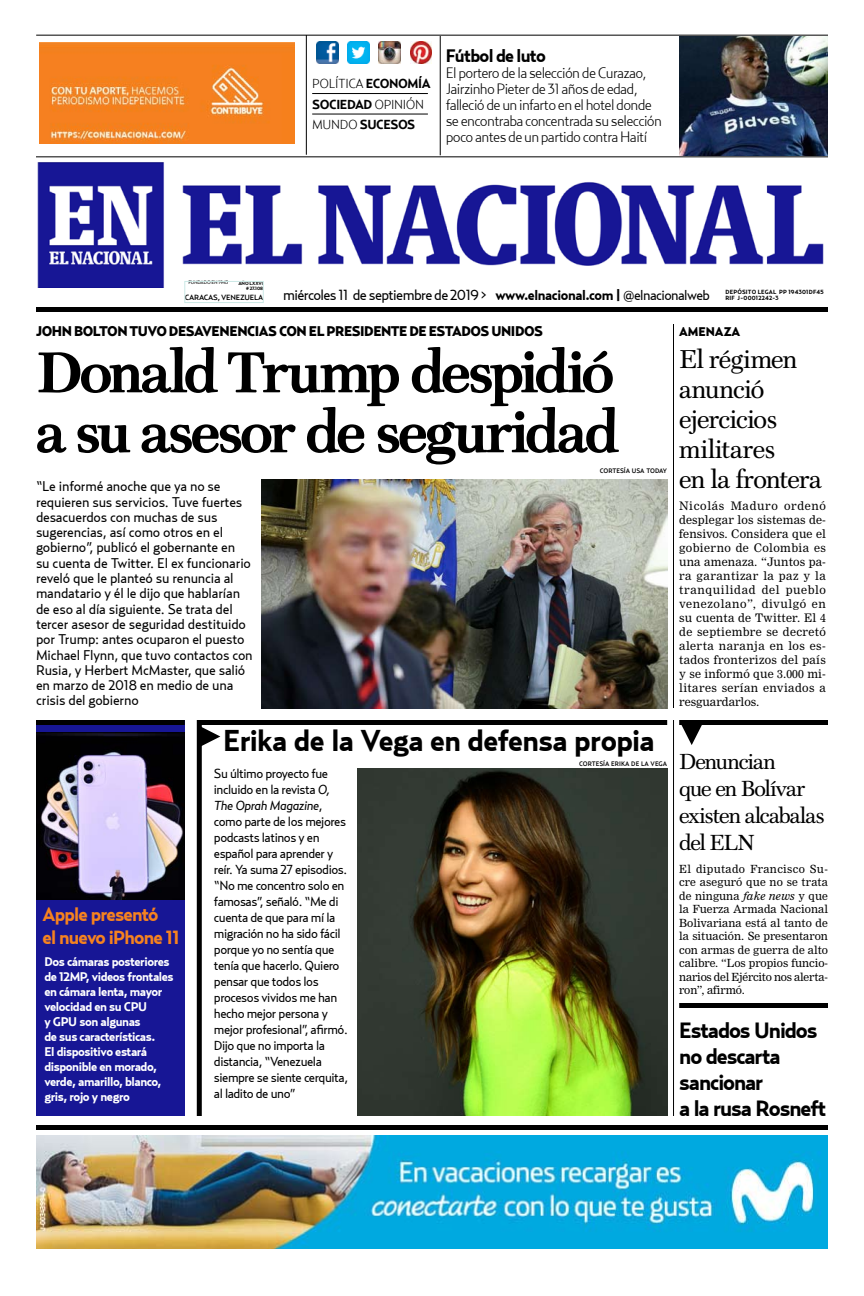
<style>
.page{position:relative;width:864px;height:1296px;background:#fff}
.page>*{position:absolute;margin:0;border:0;box-sizing:border-box;transform-origin:0 0}
.t1{font:700 58px/60px "Scotch FB Text";letter-spacing:-.055em;color:#000}
.t2{font:700 30px "Relay";letter-spacing:-.025em;color:#000}
.t3{font:26px/30px "Scotch FB Middle";letter-spacing:-.03em;color:#000}
.t4{font:700 22px/26px "Relay";letter-spacing:-.045em;color:#000}
.t5{font:22px/27px "Scotch FB Middle";letter-spacing:-.045em;color:#000}
.t6{font:700 19px/23px "Relay";color:#f6821f}
.t7{font:700 18px "Relay";color:#000}
.t8{font:300 15px/16px "Relay";letter-spacing:-.045em;color:#000}
.t9{font:14.6px "Relay";letter-spacing:-.045em;color:#000}
.t10{font:14px/15.3px "Relay";letter-spacing:-.015em;color:#000}
.t11{font:900 14px "Relay";letter-spacing:-.035em;color:#000}
.t12{font:13px/16px "Relay";letter-spacing:-.035em;color:#000}
.t13{font:700 13px/20.5px "Relay";letter-spacing:-.03em;color:#000}
.t14{font:700 12.5px/15px "Relay";letter-spacing:-.035em;color:#fff}
.t15{font:900 12.5px "Relay";color:#000}
.t16{font:11.5px/14px "Nimrod MT Pro";letter-spacing:.01em;color:#000;text-align:justify}
.t17{font:11px/13.5px "Nimrod MT Pro";letter-spacing:-.02em;color:#000;text-align:justify}
.t18{font:500 7.5px "Relay";letter-spacing:-.03em;color:#000;scale:1.04 1}
.t19{font:500 6.5px "Relay";color:#000}
.t20{font:700 6px/6px "Relay";letter-spacing:.03em;color:#000}
.t21{font:5px "Relay";letter-spacing:-.025em;color:#000}
.t22{font:700 4.7px/5.2px "Relay";letter-spacing:-.025em;color:#000;text-align:right;scale:1.04 1}
.s1{font-weight:300}
.s2{font-weight:700;font-size:14px}
.s3{font-size:14px}
.s4{font-style:italic}
</style>
<div class="page">
<hr style="left:673px;top:720px;width:1px;height:396px;background:#000">
<hr style="left:673px;top:324px;width:1px;height:384px;background:#000">
<div style="left:36px;top:1125px;width:792px;height:5px;background:#000"></div>
<div style="left:36px;top:307px;width:792px;height:5px;background:#000"></div>
<img style="left:36px;top:151px;width:792px;height:137px">
<div style="left:185px;top:281px;width:78px;height:22px;border:1px solid #cae8e5"></div>
<hr style="left:36px;top:35px;width:792px;height:1px;background:#000">
<hr style="left:36px;top:156px;width:792px;height:1px;background:#000">
<hr style="left:312px;top:93px;width:116px;height:1px;background:#000">
<hr style="left:312px;top:114px;width:116px;height:1px;background:#000">
<hr style="left:440px;top:36px;width:1px;height:119px;background:#000">
<hr style="left:306px;top:35px;width:1px;height:120px;background:#000">
<img style="left:316px;top:42px;width:22px;height:21px">
<img style="left:347px;top:42px;width:22px;height:21px">
<img style="left:411px;top:42px;width:21px;height:21px">
<img style="left:378px;top:42px;width:22px;height:21px">
<img style="left:40px;top:42px;width:255px;height:102px">
<img style="left:36px;top:1136px;width:792px;height:113px">
<img style="left:679px;top:36px;width:149px;height:120px">
<div style="left:36px;top:720px;width:149px;height:396px;background:#171695"></div>
<img style="left:36px;top:732px;width:149px;height:168px">
<div style="left:679px;top:720px;width:149px;height:5px;background:#000"></div>
<div style="left:679px;top:1003px;width:149px;height:5px;background:#000"></div>
<svg style="left:681px;top:725px;width:21px;height:20px"></svg>
<img style="left:262px;top:480px;width:405px;height:228px">
<div style="left:197px;top:720px;width:5px;height:396px;background:#000"></div>
<div style="left:200px;top:720px;width:467px;height:5px;background:#000"></div>
<svg style="left:201px;top:726px;width:19px;height:21px"></svg>
<img style="left:358px;top:768px;width:309px;height:348px">
<div style="left:36px;top:720px;width:149px;height:5px;background:#000"></div>
<p class="t13" style="left:312px;top:73px;width:120px"><span class="s1">política</span> economía sociedad <span class="s1">opinión mundo</span> sucesos</p>
<p class="t7" style="left:446px;top:45px;width:102px">Fútbol de luto</p>
<p class="t8" style="left:446px;top:65px;width:218px">El portero de la selección de Curazao, Jairzinho Pieter de 31 años de edad, falleció de un infarto en el hotel donde se encontraba concentrada su selección poco antes de un partido contra Haití</p>
<p class="t21" style="left:188px;top:279px;width:42px">Fundado en 1943</p>
<p class="t22" style="left:238px;top:281px;width:25px">año lxxvi # 27.108</p>
<p class="t18" style="left:185px;top:293px;width:77px">CARACAS, VENEZUELA</p>
<p class="t9" style="left:283px;top:286px;width:428px">miércoles 11 de septiembre de 2019 &gt; <span class="s2">www.elnacional.com |</span> <span class="s3">@elnacionalweb</span></p>
<p class="t20" style="left:725px;top:289px;width:100px">depósito legal PP 194301DF45<br>RI F J-00012242-3</p>
<p class="t11" style="left:36px;top:323px;width:508px">JOHN BOLTON TUVO DESAVENENCIAS CON EL PRESIDENTE DE ESTADOS UNIDOS</p>
<h1 class="t1" style="left:36px;top:343px;width:585px">Donald Trump despidió a su asesor de seguridad</h1>
<p class="t10" style="left:36px;top:478px;width:218px">“Le informé anoche que ya no se requieren sus servicios. Tuve fuertes desacuerdos con muchas de sus sugerencias, así como otros en el gobierno”, publicó el gobernante en<br>su cuenta de Twitter. El ex funcionario reveló que le planteó su renuncia al mandatario y él le dijo que hablarían de eso al día siguiente. Se trata del tercer asesor de seguridad destituido por Trump: antes ocuparon el puesto Michael Flynn, que tuvo contactos con Rusia, y Herbert McMaster, que salió en marzo de 2018 en medio de una crisis del gobierno</p>
<p class="t19" style="left:600px;top:467px;width:69px">CORTESÍA U SA TODAY</p>
<h3 class="t6" style="left:43px;top:903px;width:139px">Apple presentó<br>el nuevo iPhone 11</h3>
<p class="t14" style="left:44px;top:954px;width:131px">Dos cámaras posteriores de 12MP, videos frontales en cámara lenta, mayor velocidad en su CPU<br>y GPU</p>
<p class="t14" style="left:44px;top:1014px;width:119px;text-indent:35px">son algunas<br>de sus características.<br>El dispositivo estará disponible en morado, verde, amarillo, blanco, gris, rojo y negro</p>
<h2 class="t2" style="left:223px;top:723px;width:433px">Erika de la Vega en defensa propia</h2>
<p class="t12" style="left:214px;top:766px;width:136px">Su último proyecto fue incluido en la revista <span class="s4">O,<br>The Oprah Magazine</span>, como parte de los mejores podcasts latinos y en español para aprender y reír. Ya suma 27 episodios. “No me concentro solo en famosas”, señaló. “Me di cuenta de que para mí la migración no ha sido fácil porque yo no sentía que tenía que hacerlo. Quiero pensar que todos los procesos vividos me han hecho mejor persona y mejor profesional”, afirmó.<br>Dijo que no importa la distancia, “Venezuela siempre se siente cerquita, al ladito de uno”</p>
<p class="t19" style="left:579px;top:760px;width:89px">CORTESÍA ERIKA DE LA VEGA</p>
<p class="t15" style="left:679px;top:324px;width:29px">AMENA</p>
<p class="t15" style="left:724px;top:324px;width:18px">ZA</p>
<h3 class="t3" style="left:679px;top:344px;width:144px">El régimen anunció ejercicios militares<br>en la frontera</h3>
<p class="t16" style="left:679px;top:498px;width:148px">Nicolás Maduro ordenó desplegar los sistemas de&shy;fensivos. Considera que el gobierno de Colombia es una amenaza. “Juntos pa&shy;ra garantizar la paz y la tranquilidad del pueblo venezolano”, divulgó en su cuenta de Twitter. El 4 de septiembre se decretó alerta naranja en los es&shy;tados fronterizos del país y se informó que 3.000 mi&shy;litares serían enviados a resguardarlos.</p>
<h3 class="t5" style="left:679px;top:747px;width:147px">Denuncian<br>que en Bolívar existen alcabalas del ELN</h3>
<p class="t17" style="left:679px;top:861px;width:150px">El diputado Francisco Su&shy;cre aseguró que no se trata de ninguna <span class="s4">fake news</span> y que la Fuerza Armada Nacional Bolivariana está al tanto de la situación. Se presentaron con armas de guerra de alto calibre. “Los propios funcio&shy;narios del Ejército nos alerta&shy;ron”, afirmó.</p>
<h3 class="t4" style="left:679px;top:1016px;width:149px">Estados Unidos no descarta sancionar<br>a la rusa Rosneft</h3>
</div>
